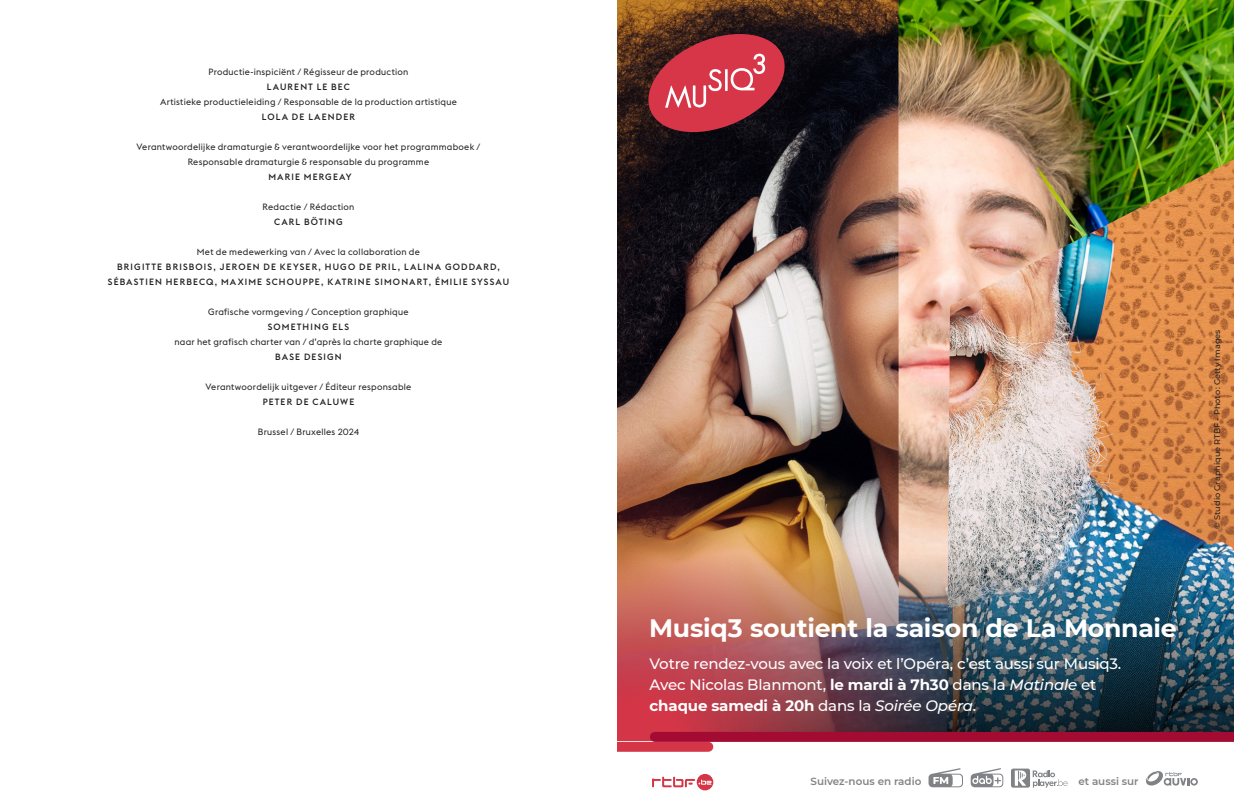
<style>
.page{position:relative;width:1234px;height:808px;background:#fff}
.page>*{position:absolute;margin:0;border:0;box-sizing:border-box;transform-origin:0 0}
.t1{font:700 25.2px "Montserrat";letter-spacing:-.01em;color:#fff}
.t2{font:500 15px/21px "Montserrat";letter-spacing:-.01em;color:#fff}
.t3{font:600 10.35px "Montserrat";color:#808285}
.t4{font:9px/15px "Euclid Flex";letter-spacing:.025em;color:#231f20;text-align:center}
.t5{font:500 9px/15px "Euclid Flex";letter-spacing:.125em;color:#231f20;text-align:center}
.t6{font:500 8.1px "Montserrat";color:#231f20}
.s1{font-weight:700}
.s2{font-style:italic}
</style>
<div class="page">
<img style="left:898px;top:0;width:335px;height:80px">
<img style="left:617px;top:0;width:281px;height:80px">
<img style="left:617px;top:80px;width:616px;height:662px">
<div style="left:617px;top:742px;width:91px;height:10px;background:#d53647"></div>
<div style="left:654px;top:732px;width:579px;height:10px;background:#a30b33"></div>
<svg style="left:652px;top:774px;width:61px;height:16px"></svg>
<svg style="left:1146px;top:771px;width:51px;height:15px"></svg>
<svg style="left:1011px;top:768px;width:56px;height:20px"></svg>
<svg style="left:928px;top:768px;width:34px;height:19px"></svg>
<svg style="left:970px;top:768px;width:33px;height:19px"></svg>
<svg style="left:648px;top:34px;width:136px;height:98px;background:#a93945"></svg>
<p class="t4" style="left:208px;top:65px;width:201px">Productie-inspiciënt / Régisseur de production</p>
<p class="t5" style="left:267px;top:80px;width:85px">LAURENT LE BEC</p>
<p class="t4" style="left:160px;top:95px;width:298px">Artistieke productieleiding / Responsable de la production artistique</p>
<p class="t5" style="left:262px;top:110px;width:95px">LOLA DE LAENDER</p>
<p class="t4" style="left:136px;top:140px;width:345px">Verantwoordelijke dramaturgie &amp; verantwoordelijke voor het programmaboek /<br>Responsable dramaturgie &amp; responsable du programme</p>
<p class="t5" style="left:268px;top:170px;width:85px">MARIE MERGEAY</p>
<p class="t4" style="left:262px;top:200px;width:93px">Redactie / Rédaction</p>
<p class="t5" style="left:274px;top:215px;width:70px">CARL BÖTING</p>
<p class="t4" style="left:197px;top:245px;width:224px">Met de medewerking van / Avec la collaboration de</p>
<p class="t5" style="left:108px;top:260px;width:402px">BRIGITTE BRISBOIS, JEROEN DE KEYSER, HUGO DE PRIL, LALINA GODDARD,<br>SÉBASTIEN HERBECQ, MAXIME SCHOUPPE, KATRINE SIMONART, ÉMILIE SYSSAU</p>
<p class="t4" style="left:208px;top:305px;width:202px">Grafische vormgeving / Conception graphique</p>
<p class="t5" style="left:268px;top:320px;width:83px">SOMETHING ELS</p>
<p class="t4" style="left:174px;top:335px;width:269px">naar het grafisch charter van / d’après la charte graphique de</p>
<p class="t5" style="left:275px;top:350px;width:68px">BASE DESIGN</p>
<p class="t4" style="left:205px;top:380px;width:207px">Verantwoordelijk uitgever / Éditeur responsable</p>
<p class="t5" style="left:262px;top:395px;width:93px">PETER DE CALUWE</p>
<p class="t4" style="left:258px;top:425px;width:103px">Brussel / Bruxelles 2024</p>
<h1 class="t1" style="left:649px;top:610px;width:529px">Musiq3 soutient la saison de La Monnaie</h1>
<h2 class="t2" style="left:649px;top:652px;width:473px">Votre rendez-vous avec la voix et l’Opéra, c’est aussi sur Musiq3.<br>Avec Nicolas Blanmont, <span class="s1">le mardi à 7h30</span> dans la <span class="s2">Matinale</span> et <span class="s1">chaque samedi à 20h</span> dans la <span class="s2">Soirée Opéra</span>.</h2>
<p class="t3" style="left:810px;top:774px;width:112px">Suivez-nous en radio</p>
<p class="t3" style="left:1078px;top:774px;width:62px">et aussi sur</p>
<p class="t6" style="left:1211px;top:529px;width:200px;rotate:-90deg">© Studio Graphique RTBF - Photo : Getty Images</p>
</div>
